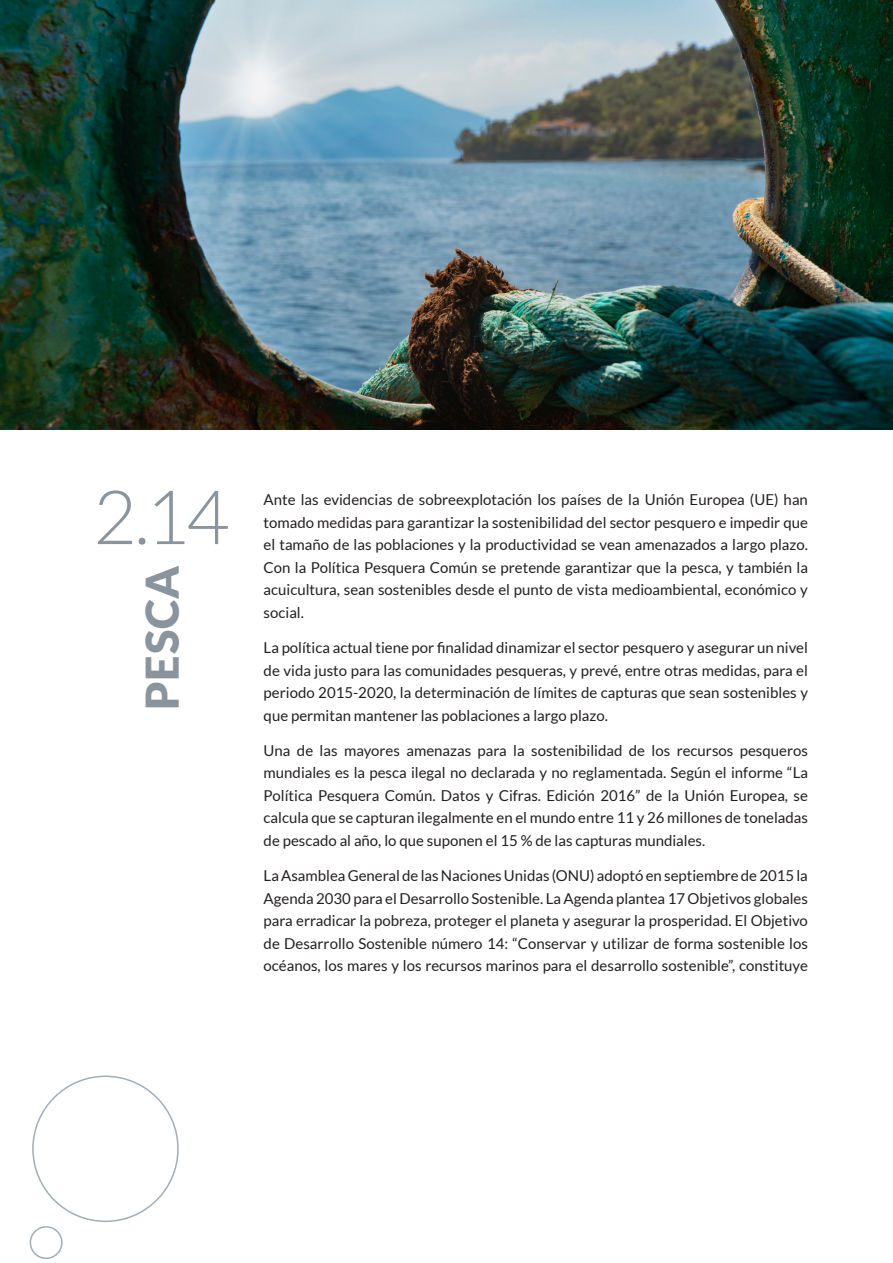
<style>
.page{position:relative;width:893px;height:1263px;background:#fff}
.page>*{position:absolute;margin:0;border:0;box-sizing:border-box;transform-origin:0 0}
.t1{font:300 75px "Lato";color:#8a949d}
.t2{font:900 45px "Lato";letter-spacing:.02em;color:#8a949d}
.Cuerpo_texto{font:15px/22.5px "Lato";color:#231f20;text-align:justify}
</style>
<div class="page">
<img style="left:0;top:0;width:893px;height:429px">
<div style="left:30px;top:1226px;width:33px;height:33px;border:2px solid #a1adb9;border-radius:50%"></div>
<h1 class="t1" style="left:94px;top:465px;width:138px">2.14</h1>
<h2 class="t2" style="left:136px;top:710px;width:146px;rotate:-90deg">PESCA</h2>
<p class="Cuerpo_texto" style="left:264px;top:489px;width:546px">Ante las evidencias de sobreexplotación los países de la Unión Europea (UE) han tomado medidas para garantizar la sostenibilidad del sector pesquero e impedir que el tamaño de las poblaciones y la productividad se vean amenazados a largo plazo.<br>Con la Política Pesquera Común se pretende garantizar que la pesca, y también la acuicultura, sean sostenibles desde el punto de vista medioambiental, económico y social.</p>
<p class="Cuerpo_texto" style="left:264px;top:636px;width:546px">La política actual tiene por finalidad dinamizar el sector pesquero y asegurar un nivel de vida justo para las comunidades pesqueras, y prevé, entre otras medidas, para el periodo 2015-2020, la determinación de límites de capturas que sean sostenibles y que permitan mantener las poblaciones a largo plazo.</p>
<p class="Cuerpo_texto" style="left:264px;top:739px;width:546px">Una de las mayores amenazas para la sostenibilidad de los recursos pesqueros mundiales es la pesca ilegal no declarada y no reglamentada. Según el informe “La Política Pesquera Común. Datos y Cifras. Edición 2016” de la Unión Europea, se calcula que se capturan ilegalmente en el mundo entre 11 y 26 millones de toneladas de pescado al año, lo que suponen el 15 % de las capturas mundiales.</p>
<p class="Cuerpo_texto" style="left:264px;top:864px;width:546px">La Asamblea General de las Naciones Unidas (ONU) adoptó en septiembre de 2015 la Agenda 2030 para el Desarrollo Sostenible. La Agenda plantea 17 Objetivos globales para erradicar la pobreza, proteger el planeta y asegurar la prosperidad. El Objetivo de Desarrollo Sostenible número 14: “Conservar y utilizar de forma sostenible los océanos, los mares y los recursos marinos para el desarrollo sostenible”, constituye</p>
</div>
